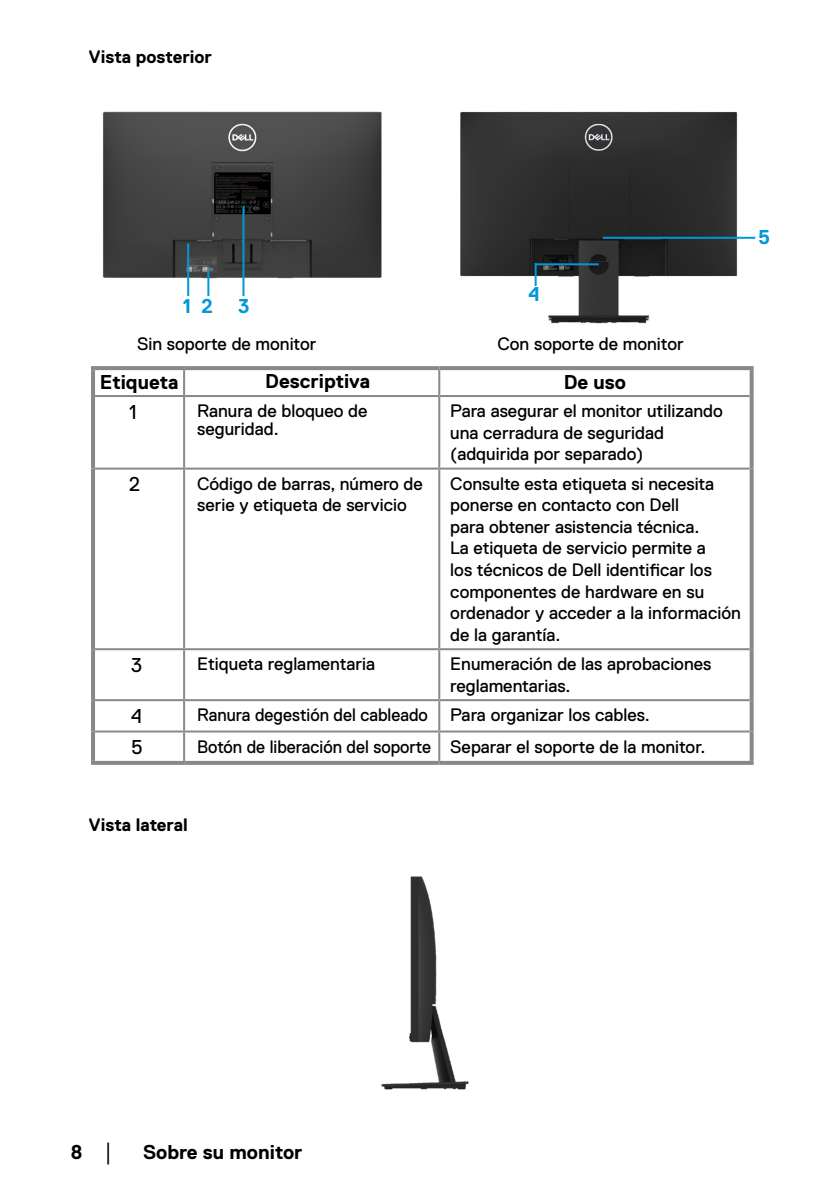
<style>
.page{position:relative;width:840px;height:1191px;background:#fff}
.page>*{position:absolute;margin:0;border:0;box-sizing:border-box;transform-origin:0 0}
.t1{font:700 20px "Dell Replica";color:#000}
.t2{font:700 20px "Dell Replica";color:#0098d9}
.t3{font:20px "Dell Replica";color:#000}
.t4{font:18px/21.6px "Dell Replica";color:#000}
.t5{font:18px "Dell Replica";color:#000;scale:.96 1}
.t6{font:700 18px "Dell Replica";color:#000}
.s1{font-family:"Arial";font-weight:400;font-size:18px}
</style>
<div class="page">
<img style="left:460px;top:111px;width:285px;height:213px">
<hr style="left:534px;top:263px;width:2px;height:23px;background:#0098d9">
<hr style="left:602px;top:237px;width:152px;height:2px;background:#0098d9">
<hr style="left:534px;top:263px;width:64px;height:2px;background:#0098d9">
<img style="left:102px;top:111px;width:280px;height:177px">
<hr style="left:187px;top:243px;width:2px;height:53px;background:#0098d9">
<hr style="left:242px;top:206px;width:2px;height:90px;background:#0098d9">
<hr style="left:207px;top:270px;width:2px;height:26px;background:#0098d9">
<img style="left:381px;top:876px;width:88px;height:214px">
<svg style="left:95px;top:370px;width:654px;height:391px"></svg>
<svg style="left:91px;top:366px;width:93px;height:4px"></svg>
<hr style="left:91px;top:370px;width:4px;height:26px;background:#888">
<svg style="left:184px;top:366px;width:255px;height:4px"></svg>
<svg style="left:439px;top:366px;width:314px;height:4px"></svg>
<svg style="left:749px;top:370px;width:4px;height:26px"></svg>
<hr style="left:91px;top:396px;width:4px;height:72px;background:#888">
<svg style="left:749px;top:396px;width:4px;height:72px"></svg>
<hr style="left:91px;top:468px;width:4px;height:181px;background:#888">
<svg style="left:749px;top:468px;width:4px;height:181px"></svg>
<hr style="left:91px;top:649px;width:4px;height:51px;background:#888">
<svg style="left:749px;top:649px;width:4px;height:51px"></svg>
<hr style="left:91px;top:700px;width:4px;height:31px;background:#888">
<svg style="left:749px;top:700px;width:4px;height:31px"></svg>
<hr style="left:91px;top:731px;width:4px;height:30px;background:#888">
<svg style="left:749px;top:731px;width:4px;height:30px"></svg>
<svg style="left:91px;top:761px;width:93px;height:4px"></svg>
<svg style="left:184px;top:761px;width:255px;height:4px"></svg>
<svg style="left:439px;top:761px;width:314px;height:4px"></svg>
<hr style="left:183px;top:370px;width:2px;height:25px;background:#888">
<hr style="left:438px;top:370px;width:2px;height:25px;background:#888">
<hr style="left:95px;top:395px;width:89px;height:2px;background:#888">
<hr style="left:184px;top:395px;width:255px;height:2px;background:#888">
<hr style="left:183px;top:397px;width:2px;height:70px;background:#888">
<hr style="left:439px;top:395px;width:310px;height:2px;background:#888">
<hr style="left:438px;top:397px;width:2px;height:70px;background:#888">
<hr style="left:95px;top:467px;width:89px;height:2px;background:#888">
<hr style="left:184px;top:467px;width:255px;height:2px;background:#888">
<hr style="left:183px;top:469px;width:2px;height:179px;background:#888">
<hr style="left:439px;top:467px;width:310px;height:2px;background:#888">
<hr style="left:438px;top:469px;width:2px;height:179px;background:#888">
<hr style="left:95px;top:648px;width:89px;height:2px;background:#888">
<hr style="left:184px;top:648px;width:255px;height:2px;background:#888">
<hr style="left:183px;top:650px;width:2px;height:49px;background:#888">
<hr style="left:439px;top:648px;width:310px;height:2px;background:#888">
<hr style="left:438px;top:650px;width:2px;height:49px;background:#888">
<hr style="left:95px;top:699px;width:89px;height:2px;background:#888">
<hr style="left:184px;top:699px;width:255px;height:2px;background:#888">
<hr style="left:183px;top:701px;width:2px;height:29px;background:#888">
<hr style="left:439px;top:699px;width:310px;height:2px;background:#888">
<hr style="left:438px;top:701px;width:2px;height:29px;background:#888">
<hr style="left:95px;top:730px;width:89px;height:2px;background:#888">
<hr style="left:184px;top:730px;width:255px;height:2px;background:#888">
<hr style="left:183px;top:732px;width:2px;height:29px;background:#888">
<hr style="left:439px;top:730px;width:310px;height:2px;background:#888">
<hr style="left:438px;top:732px;width:2px;height:29px;background:#888">
<p class="t6" style="left:89px;top:47px;width:124px">Vista posterior</p>
<p class="t2" style="left:183px;top:295px;width:32px">1 2</p>
<p class="t2" style="left:238px;top:295px;width:13px">3</p>
<p class="t2" style="left:528px;top:283px;width:13px">4</p>
<p class="t4" style="left:137px;top:333px;width:181px">Sin soporte de monitor</p>
<p class="t4" style="left:497px;top:333px;width:188px">Con soporte de monitor</p>
<p class="t1" style="left:100px;top:371px;width:80px">Etiqueta</p>
<p class="t1" style="left:265px;top:370px;width:106px">Descriptiva</p>
<p class="t1" style="left:563px;top:371px;width:64px">De uso</p>
<p class="t3" style="left:129px;top:401px;width:9px">1</p>
<p class="t4" style="left:197px;top:402px;width:172px;line-height:18px">Ranura de bloqueo de seguridad.</p>
<p class="t4" style="left:450px;top:400px;width:274px">Para asegurar el monitor utilizando una cerradura de seguridad (adquirida por separado)</p>
<p class="t3" style="left:129px;top:473px;width:12px">2</p>
<p class="t4" style="left:197px;top:472px;width:227px">Código de barras, número de serie y etiqueta de servicio</p>
<p class="t4" style="left:450px;top:472px;width:292px">Consulte esta etiqueta si necesita ponerse en contacto con Dell<br>para obtener asistencia técnica.<br>La etiqueta de servicio permite a<br>los técnicos de Dell identificar los componentes de hardware en su ordenador y acceder a la información de la garantía.</p>
<p class="t3" style="left:131px;top:654px;width:12px">3</p>
<p class="t4" style="left:197px;top:653px;width:179px">Etiqueta reglamentaria</p>
<p class="t4" style="left:450px;top:653px;width:262px">Enumeración de las aprobaciones reglamentarias.</p>
<p class="t3" style="left:131px;top:705px;width:12px">4</p>
<p class="t5" style="left:197px;top:705px;width:473px">Ranura degestión del cableado Para organizar los cables.</p>
<p class="t3" style="left:131px;top:736px;width:13px">5</p>
<p class="t5" style="left:197px;top:736px;width:531px">Botón de liberación del soporte Separar el soporte de la monitor.</p>
<p class="t2" style="left:757px;top:226px;width:13px">5</p>
<p class="t6" style="left:89px;top:814px;width:100px">Vista lateral</p>
<p class="t1" style="left:71px;top:1141px;width:45px">8 <span class="s1">│</span></p>
<p class="t1" style="left:143px;top:1141px;width:161px">Sobre su monitor</p>
</div>
